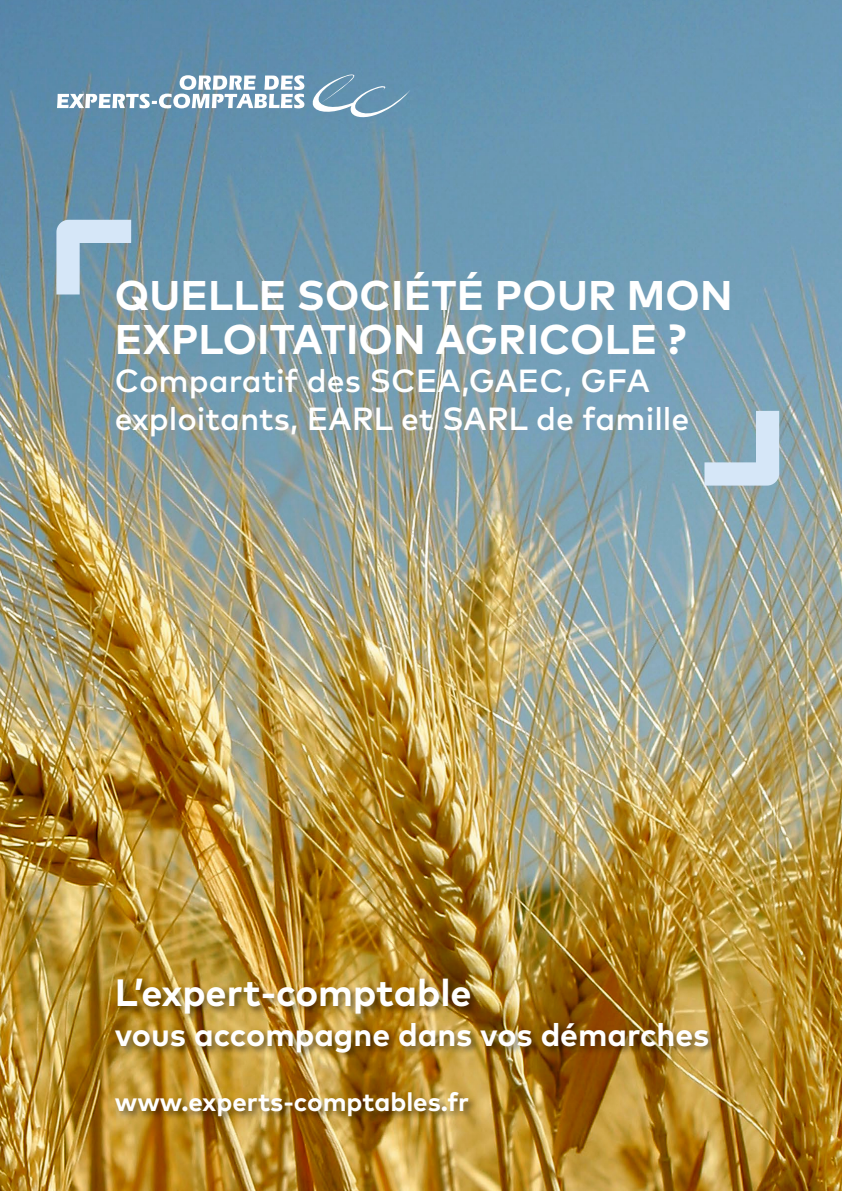
<style>
.page{position:relative;width:842px;height:1191px;background:#fff}
.page>*{position:absolute;margin:0;border:0;box-sizing:border-box;transform-origin:0 0}
.t1{font:700 41.4px/44px "Mark Pro";letter-spacing:.005em;color:#fff}
.t2{font:700 38px "Mark Pro";color:#fff}
.t3{font:500 32px/38px "Mark Pro";color:#fff}
.t4{font:700 32px "Mark Pro";color:#fff}
.t5{font:700 26px "Mark Pro";color:#fff}
</style>
<div class="page">
<img style="left:0;top:0;width:842px;height:1191px">
<div style="left:114px;top:976px;width:604px;height:86px;background:#000;opacity:.5"></div>
<svg style="left:310px;top:72px;width:100px;height:48px;background:#739db8"></svg>
<svg style="left:57px;top:75px;width:247px;height:33px"></svg>
<div style="left:114px;top:1090px;width:364px;height:36px;background:#000;opacity:.5"></div>
<svg style="left:56px;top:220px;width:75px;height:74px;background:#a4bece"></svg>
<svg style="left:704px;top:411px;width:75px;height:74px;background:#aec7d6"></svg>
<p class="t1" style="left:115px;top:270px;width:619px">QUELLE SOCIÉTÉ POUR MON<br>EXPLOITATION AGRICOLE ?</p>
<p class="t3" style="left:115px;top:359px;width:576px">Comparatif des SCEA,GAEC, GFA exploitants, EARL et SARL de famille</p>
<p class="t2" style="left:115px;top:963px;width:358px">L’expert-comptable</p>
<p class="t4" style="left:115px;top:1010px;width:596px">vous accompagne dans vos démarches</p>
<p class="t5" style="left:115px;top:1082px;width:356px">www.experts-comptables.fr</p>
</div>
